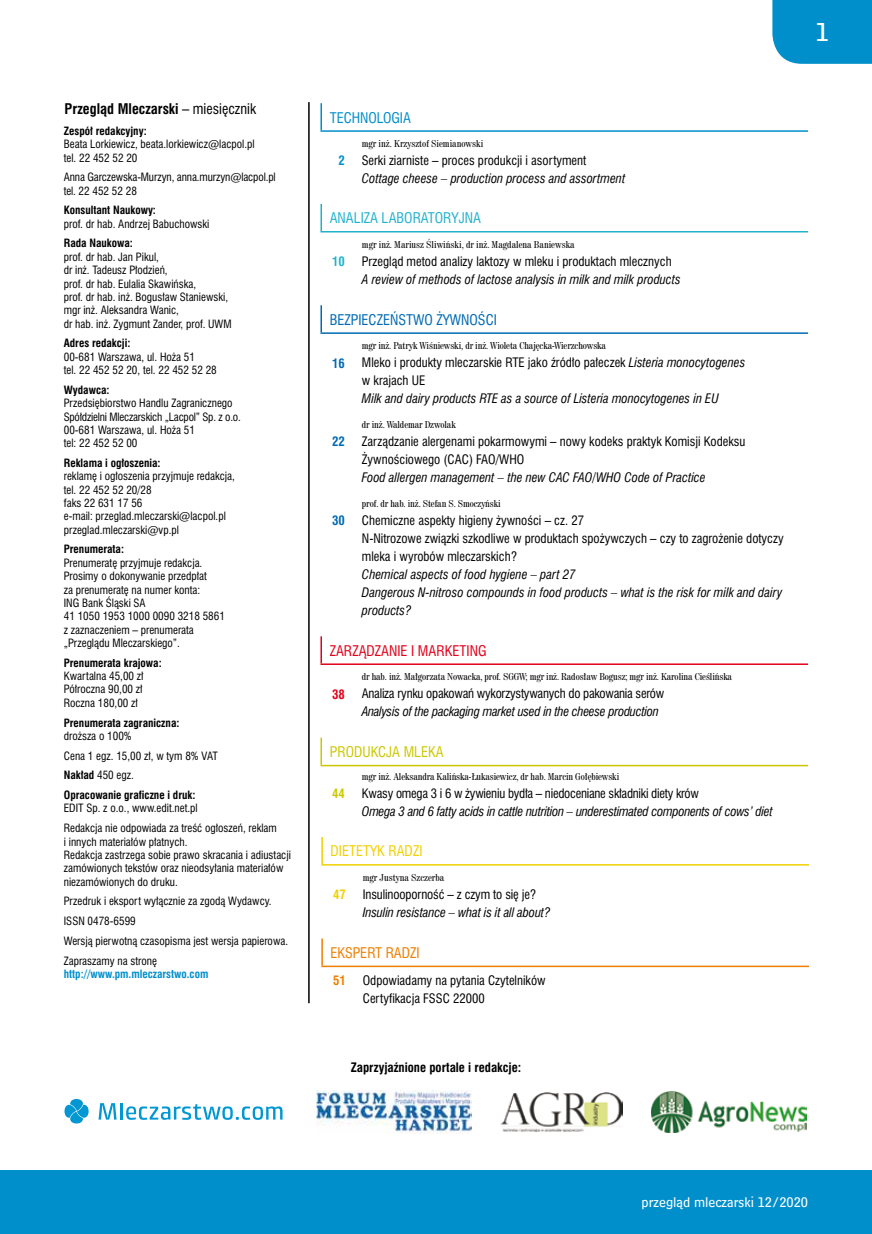
<style>
.page{position:relative;width:872px;height:1234px;background:#fff}
.page>*{position:absolute;margin:0;border:0;box-sizing:border-box;transform-origin:0 0}
.t1{font:22.5px "Bell Cent Sub Cap PL";color:#fff}
.t2{font:700 13.5px "Swis 721 Cn PL";color:#000}
.t3{font:13.5px "Swis 721 Cn PL";color:#006ab3}
.t4{font:13.5px "Swis 721 Cn PL";color:#e2001a}
.t5{font:13.5px "Swis 721 Cn PL";color:#23b2cc}
.t6{font:13.5px "Swis 721 Cn PL";color:#cbc800}
.t7{font:13.5px "Swis 721 Cn PL";color:#f1d000}
.t8{font:13.5px "Swis 721 Cn PL";color:#ee7f00}
.t9{font:13.5px "Swis 721 Cn PL";color:#008fcb}
.t10{font:12px/18px "Swis 721 Cn PL";color:#000}
.t11{font:italic 12px/18px "Swis 721 Cn PL";color:#000}
.t12{font:italic 12px "Swis 721 Cn PL";letter-spacing:-.02em;color:#000}
.t13{font:12px "Swis 721 Cn PL";letter-spacing:-.02em;color:#000}
.t14{font:12px "Bell Cent Sub Cap PL";color:#fff}
.t15{font:700 12px "Swis 721 Cn PL";color:#000}
.t16{font:700 12px "Swis 721 Cn PL";color:#006ab3}
.t17{font:700 12px "Swis 721 Cn PL";color:#f1d000}
.t18{font:700 12px "Swis 721 Cn PL";color:#23b2cc}
.t19{font:700 12px "Swis 721 Cn PL";color:#e2001a}
.t20{font:700 12px "Swis 721 Cn PL";color:#cbc800}
.t21{font:700 12px "Swis 721 Cn PL";color:#ee7f00}
.t22{font:700 12px "Swis 721 Cn PL";color:#008fcb}
.t23{font:10.5px/13.4px "Swis 721 Cn PL";color:#000}
.t24{font:700 10.5px "Swis 721 Cn PL";color:#000}
.t25{font:700 10.5px "Swis 721 Cn PL";color:#008fcb}
.t26{font:9px "Century 725 Cn PL";letter-spacing:-.01em;color:#000}
.s1{font-weight:400}
.s2{font-weight:700}
.s3{font-style:italic}
</style>
<div class="page">
<hr style="left:308px;top:102px;width:2px;height:900px;background:#000">
<img style="left:317px;top:1090px;width:154px;height:42px">
<svg style="left:99px;top:1103px;width:18px;height:16px"></svg>
<hr style="left:120px;top:1102px;width:3px;height:17px;background:#0097d3">
<svg style="left:126px;top:1104px;width:156px;height:15px"></svg>
<svg style="left:64px;top:1099px;width:25px;height:24px"></svg>
<img style="left:501px;top:1092px;width:121px;height:38px">
<div style="left:0;top:1169px;width:872px;height:64px;background:#008fcb"></div>
<div style="left:772px;top:0;width:100px;height:64px;background:#008fcb"></div>
<hr style="left:321px;top:836px;width:2px;height:27px;background:#f1d000">
<hr style="left:321px;top:863px;width:488px;height:2px;background:#f1d000">
<hr style="left:320px;top:305px;width:2px;height:27px;background:#006ab3">
<hr style="left:320px;top:332px;width:488px;height:2px;background:#006ab3">
<img style="left:652px;top:1091px;width:154px;height:40px">
<hr style="left:320px;top:103px;width:2px;height:27px;background:#008fcb">
<hr style="left:320px;top:130px;width:488px;height:2px;background:#008fcb">
<hr style="left:320px;top:204px;width:2px;height:27px;background:#23b2cc">
<hr style="left:320px;top:231px;width:488px;height:1px;background:#23b2cc">
<hr style="left:320px;top:636px;width:2px;height:27px;background:#e2001a">
<hr style="left:320px;top:663px;width:488px;height:1px;background:#e2001a">
<hr style="left:320px;top:737px;width:2px;height:27px;background:#cbc800">
<hr style="left:320px;top:764px;width:488px;height:2px;background:#cbc800">
<hr style="left:321px;top:938px;width:2px;height:27px;background:#ee7f00">
<hr style="left:321px;top:965px;width:488px;height:1px;background:#ee7f00">
<p class="t2" style="left:65px;top:100px;width:193px">Przegląd Mleczarski <span class="s1">– miesięcznik</span></p>
<p class="t24" style="left:64px;top:124px;width:84px">Zespół redakcyjny:</p>
<p class="t23" style="left:64px;top:137px;width:192px">Beata Lorkiewicz, beata.lorkiewicz@lacpol.pl tel. 22 452 52 20</p>
<p class="t23" style="left:64px;top:170px;width:213px">Anna Garczewska-Murzyn, anna.murzyn@lacpol.pl tel. 22 452 52 28</p>
<p class="t24" style="left:64px;top:203px;width:94px">Konsultant Naukowy:</p>
<p class="t23" style="left:64px;top:217px;width:147px">prof. dr hab. Andrzej Babuchowski</p>
<p class="t24" style="left:64px;top:237px;width:70px">Rada Naukowa:</p>
<p class="t23" style="left:64px;top:250px;width:169px">prof. dr hab. Jan Pikul,<br>dr inż. Tadeusz Płodzień,<br>prof. dr hab. Eulalia Skawińska,<br>prof. dr hab. inż. Bogusław Staniewski, mgr inż. Aleksandra Wanic,<br>dr hab. inż. Zygmunt Zander, prof. UWM</p>
<p class="t24" style="left:64px;top:336px;width:68px">Adres redakcji:</p>
<p class="t23" style="left:64px;top:350px;width:154px">00-681 Warszawa, ul. Hoża 51<br>tel. 22 452 52 20, tel. 22 452 52 28</p>
<p class="t24" style="left:64px;top:383px;width:47px">Wydawca:</p>
<p class="t23" style="left:64px;top:396px;width:179px">Przedsiębiorstwo Handlu Zagranicznego<br>Spółdzielni Mleczarskich „Lacpol” Sp. z o.o.<br>00-681 Warszawa, ul. Hoża 51<br>tel: 22 452 52 00</p>
<p class="t24" style="left:64px;top:456px;width:98px">Reklama i ogłoszenia:</p>
<p class="t23" style="left:64px;top:469px;width:173px">reklamę i ogłoszenia przyjmuje redakcja, tel. 22 452 52 20/28<br>faks 22 631 17 56<br>e-mail: przeglad.mleczarski@lacpol.pl przeglad.mleczarski@vp.pl</p>
<p class="t24" style="left:64px;top:542px;width:62px">Prenumerata:</p>
<p class="t23" style="left:64px;top:556px;width:163px">Prenumeratę przyjmuje redakcja.<br>Prosimy o dokonywanie przedpłat<br>za prenumeratę na numer konta:<br>ING Bank Śląski SA<br>41 1050 1953 1000 0090 3218 5861 z zaznaczeniem – prenumerata „Przeglądu Mleczarskiego”.</p>
<p class="t24" style="left:64px;top:655px;width:99px">Prenumerata krajowa:</p>
<p class="t23" style="left:64px;top:669px;width:81px;text-align:justify">Kwartalna 45,00 zł Półroczna 90,00 zł Roczna 180,00 zł</p>
<p class="t24" style="left:64px;top:715px;width:117px">Prenumerata zagraniczna:</p>
<p class="t23" style="left:64px;top:725px;width:156px;line-height:19.8px">droższa o 100%<br>Cena 1 egz. 15,00 zł, w tym 8% VAT<br><span class="s2">Nakład</span> 450 egz.<br><span class="s2">Opracowanie graficzne i druk:</span></p>
<p class="t23" style="left:64px;top:798px;width:215px;line-height:19.8px">EDIT Sp. z o.o., www.edit.net.pl<br>Redakcja nie odpowiada za treść ogłoszeń, reklam</p>
<p class="t23" style="left:64px;top:834px;width:229px">i innych materiałów płatnych.<br>Redakcja zastrzega sobie prawo skracania i adiustacji zamówionych tekstów oraz nieodsyłania materiałów niezamówionych do druku.</p>
<p class="t23" style="left:64px;top:891px;width:226px;line-height:19.8px">Przedruk i eksport wyłącznie za zgodą Wydawcy.<br>ISSN 0478-6599<br>Wersją pierwotną czasopisma jest wersja papierowa.<br>Zapraszamy na stronę</p>
<p class="t25" style="left:64px;top:967px;width:146px">http://www.pm.mleczarstwo.com</p>
<p class="t9" style="left:330px;top:109px;width:83px">TECHNOLOGIA</p>
<p class="t22" style="left:338px;top:152px;width:8px">2</p>
<p class="t26" style="left:362px;top:137px;width:123px">mgr inż. Krzysztof Siemianowski</p>
<p class="t10" style="left:362px;top:151px;width:226px">Serki ziarniste – proces produkcji i asortyment</p>
<p class="t11" style="left:362px;top:169px;width:265px">Cottage cheese – production process and assortment</p>
<p class="t5" style="left:330px;top:209px;width:153px">ANALIZA LABORATORYJNA</p>
<p class="t18" style="left:332px;top:254px;width:14px">10</p>
<p class="t26" style="left:362px;top:238px;width:214px">mgr inż. Mariusz Śliwiński, dr inż. Magdalena Baniewska</p>
<p class="t10" style="left:362px;top:252px;width:311px">Przegląd metod analizy laktozy w mleku i produktach mlecznych</p>
<p class="t11" style="left:362px;top:270px;width:320px">A review of methods of lactose analysis in milk and milk products</p>
<p class="t3" style="left:330px;top:311px;width:169px">BEZPIECZEŃSTWO ŻYWNOŚCI</p>
<p class="t16" style="left:332px;top:355px;width:14px">16</p>
<p class="t16" style="left:332px;top:433px;width:14px">22</p>
<p class="t16" style="left:332px;top:513px;width:14px">30</p>
<p class="t26" style="left:362px;top:340px;width:246px">mgr inż. Patryk Wiśniewski, dr inż. Wioleta Chajęcka-Wierzchowska</p>
<p class="t10" style="left:362px;top:353px;width:385px">Mleko i produkty mleczarskie RTE jako źródło pałeczek <span class="s3">Listeria monocytogenes </span>w krajach UE</p>
<p class="t11" style="left:362px;top:389px;width:358px">Milk and dairy products RTE as a source of Listeria monocytogenes in EU</p>
<p class="t26" style="left:362px;top:418px;width:95px">dr inż. Waldemar Dzwolak</p>
<p class="t10" style="left:362px;top:432px;width:385px">Zarządzanie alergenami pokarmowymi – nowy kodeks praktyk Komisji Kodeksu<br>Żywnościowego (CAC) FAO/WHO</p>
<p class="t11" style="left:362px;top:468px;width:345px">Food allergen management – the new CAC FAO/WHO Code of Practice</p>
<p class="t26" style="left:362px;top:497px;width:140px">prof. dr hab. inż. Stefan S. Smoczyński</p>
<p class="t10" style="left:362px;top:511px;width:423px">Chemiczne aspekty higieny żywności – cz. 27<br>N-Nitrozowe związki szkodliwe w produktach spożywczych – czy to zagrożenie dotyczy mleka i wyrobów mleczarskich?</p>
<p class="t11" style="left:362px;top:565px;width:422px">Chemical aspects of food hygiene – part 27<br>Dangerous N-nitroso compounds in food products – what is the risk for milk and dairy products?</p>
<p class="t4" style="left:330px;top:641px;width:158px">ZARZĄDZANIE I MARKETING</p>
<p class="t19" style="left:332px;top:686px;width:14px">38</p>
<p class="t26" style="left:362px;top:670px;width:372px">dr hab. inż. Małgorzata Nowacka, prof. SGGW; mgr inż. Radosław Bogusz; mgr inż. Karolina Cieślińska</p>
<p class="t13" style="left:362px;top:686px;width:304px">Analiza rynku opakowań wykorzystywanych do pakowania serów</p>
<p class="t12" style="left:362px;top:704px;width:298px">Analysis of the packaging market used in the cheese production</p>
<p class="t6" style="left:330px;top:743px;width:115px">PRODUKCJA MLEKA</p>
<p class="t20" style="left:332px;top:785px;width:14px">44</p>
<p class="t26" style="left:362px;top:770px;width:259px">mgr inż. Aleksandra Kalińska-Łukasiewicz, dr hab. Marcin Gołębiewski</p>
<p class="t13" style="left:362px;top:785px;width:338px">Kwasy omega 3 i 6 w żywieniu bydła – niedoceniane składniki diety krów</p>
<p class="t12" style="left:362px;top:803px;width:412px">Omega 3 and 6 fatty acids in cattle nutrition – underestimated components of cows’ diet</p>
<p class="t7" style="left:331px;top:842px;width:93px">DIETETYK RADZI</p>
<p class="t17" style="left:333px;top:886px;width:14px">47</p>
<p class="t26" style="left:363px;top:871px;width:83px">mgr Justyna Szczerba</p>
<p class="t10" style="left:363px;top:885px;width:175px">Insulinooporność – z czym to się je?</p>
<p class="t11" style="left:363px;top:903px;width:189px">Insulin resistance – what is it all about?</p>
<p class="t8" style="left:331px;top:943px;width:90px">EKSPERT RADZI</p>
<p class="t21" style="left:333px;top:972px;width:14px">51</p>
<p class="t10" style="left:363px;top:971px;width:184px">Odpowiadamy na pytania Czytelników<br>Certyfikacja FSSC 22000</p>
<p class="t15" style="left:351px;top:1059px;width:172px">Zaprzyjaźnione portale i redakcje:</p>
<h1 class="t1" style="left:816px;top:15px;width:15px">1</h1>
<p class="t14" style="left:641px;top:1192px;width:168px">przegląd mleczarski 12/2020</p>
<p class="t14" style="left:649px;top:1192px;width:125px">przegląd mleczarski 3</p>
<p class="t14" style="left:793px;top:1192px;width:16px">19</p>
</div>
